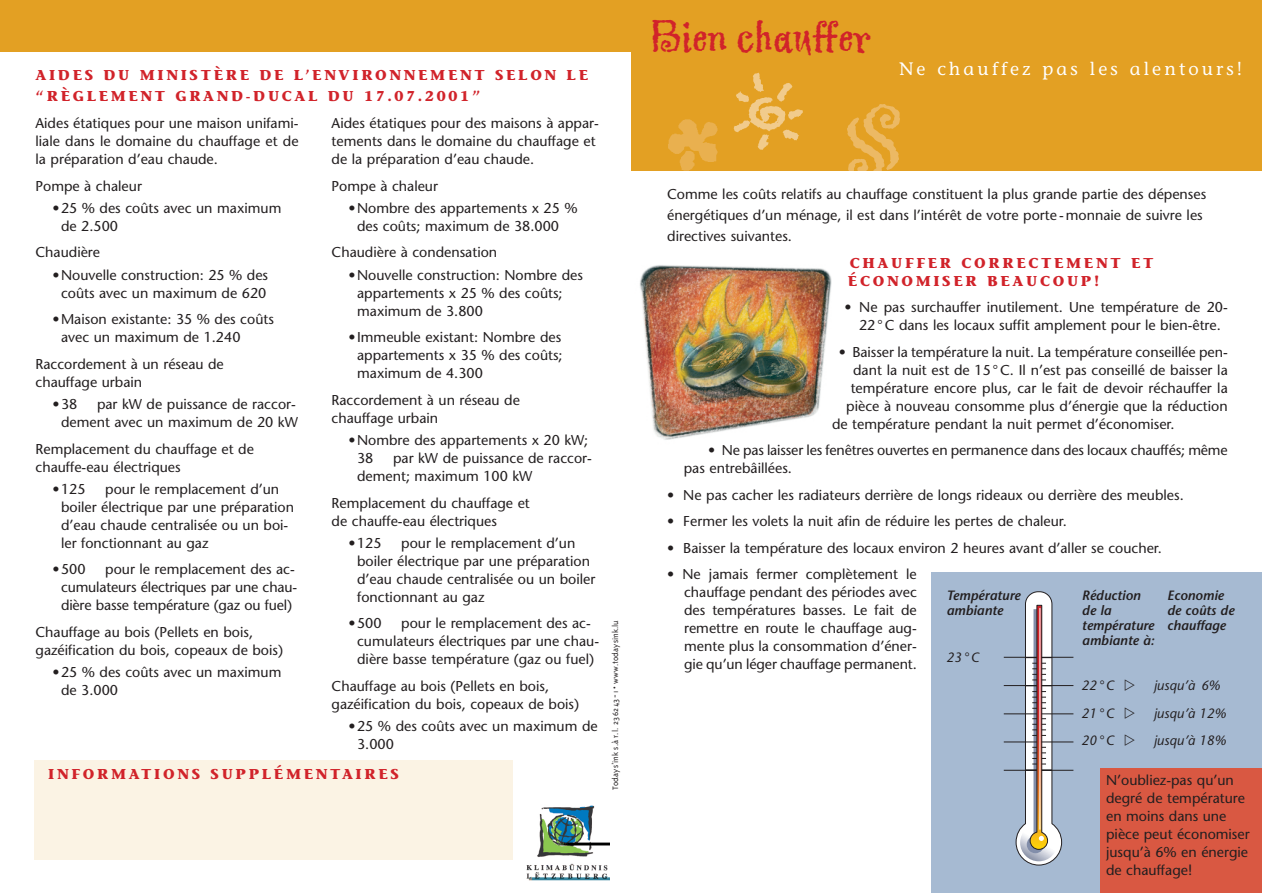
<style>
.page{position:relative;width:1262px;height:893px;background:#fff}
.page>*{position:absolute;margin:0;border:0;box-sizing:border-box;transform-origin:0 0}
.t1{font:48px "Greymantle MVB";color:#d1232a}
.t2{font:18px "Stone Informal";letter-spacing:.17em;color:#fff}
.t3{font:14.25px/18px "Stone Sans";color:#231f20}
.t4{font:700 14.25px/18px "Stone Informal";letter-spacing:.19em;color:#d1232a}
.t5{font:italic 600 13.5px/15px "Stone Sans";color:#231f20}
.t6{font:italic 13.5px "Stone Sans";color:#231f20}
.t7{font:300 9px "Triplex";color:#231f20}
</style>
<div class="page">
<div style="left:932px;top:572px;width:329px;height:320px;background:#a6bad2"></div>
<div style="left:631px;top:0;width:630px;height:170px;background:#e3a023"></div>
<div style="left:0;top:0;width:631px;height:51px;background:#e3a023"></div>
<hr style="left:1003px;top:713px;width:70px;height:1px;background:#231f20">
<hr style="left:1003px;top:685px;width:70px;height:1px;background:#231f20">
<hr style="left:1003px;top:657px;width:70px;height:1px;background:#231f20">
<hr style="left:1003px;top:741px;width:70px;height:1px;background:#231f20">
<hr style="left:1003px;top:769px;width:70px;height:1px;background:#231f20">
<svg style="left:1015px;top:591px;width:47px;height:274px"></svg>
<div style="left:1100px;top:768px;width:161px;height:124px;background:#d95842"></div>
<img style="left:640px;top:265px;width:192px;height:175px">
<img style="left:733px;top:72px;width:70px;height:78px">
<img style="left:847px;top:105px;width:52px;height:65px">
<img style="left:668px;top:119px;width:50px;height:51px">
<img style="left:526px;top:805px;width:83px;height:75px">
<div style="left:34px;top:759px;width:478px;height:100px;background:#fbf3e4"></div>
<p class="t4" style="left:36px;top:66px;width:554px;line-height:21px">AIDES DU MINISTÈRE DE L’ENVIRONNEMENT SELON LE “RÈGLEMENT GRAND-DUCAL DU 17.07.2001”</p>
<p class="t3" style="left:331px;top:116px;width:269px">Aides étatiques pour des maisons à appar&shy;tements dans le domaine du chauffage et de la préparation d’eau chaude.</p>
<p class="t3" style="left:331px;top:178px;width:108px">Pompe à chaleur</p>
<p class="t3" style="left:357px;top:200px;width:222px;text-indent:-9px">•Nombre des appartements x 25 % des coûts; maximum de 38.000</p>
<p class="t3" style="left:331px;top:245px;width:167px">Chaudière à condensation</p>
<p class="t3" style="left:357px;top:267px;width:227px;text-indent:-9px">•Nouvelle construction: Nombre des appartements x 25 % des coûts; maximum de 3.800</p>
<p class="t3" style="left:357px;top:330px;width:207px;text-align:justify;text-indent:-9px">•Immeuble existant: Nombre des appartements x 35 % des coûts; maximum de 4.300</p>
<p class="t3" style="left:331px;top:392px;width:190px">Raccordement à un réseau de chauffage urbain</p>
<p class="t3" style="left:357px;top:432px;width:233px;text-indent:-9px">•Nombre des appartements x 20 kW;<br>38</p>
<p class="t3" style="left:36px;top:116px;width:264px;text-align:justify">Aides étatiques pour une maison unifami&shy;liale dans le domaine du chauffage et de la préparation d’eau chaude.</p>
<p class="t3" style="left:36px;top:178px;width:108px">Pompe à chaleur</p>
<p class="t3" style="left:61px;top:200px;width:222px;text-indent:-9px">•25 % des coûts avec un maximum de 2.500</p>
<p class="t3" style="left:36px;top:245px;width:66px">Chaudière</p>
<p class="t3" style="left:53px;top:267px;width:217px;text-align:center">•Nouvelle construction: 25 % des coûts avec un maximum de 620</p>
<p class="t3" style="left:61px;top:312px;width:214px;text-indent:-9px">•Maison existante: 35 % des coûts avec un maximum de 1.240</p>
<p class="t3" style="left:36px;top:356px;width:190px">Raccordement à un réseau de chauffage urbain</p>
<p class="t3" style="left:53px;top:396px;width:26px">•38</p>
<p class="t3" style="left:61px;top:396px;width:238px;text-align:right">par kW de puissance de raccor&shy;dement avec un maximum de 20 kW</p>
<p class="t3" style="left:36px;top:441px;width:220px">Remplacement du chauffage et de chauffe-eau électriques</p>
<p class="t3" style="left:53px;top:481px;width:35px">•125</p>
<p class="t3" style="left:357px;top:450px;width:236px;text-indent:36px">par kW de puissance de raccor&shy;dement; maximum 100 kW</p>
<p class="t3" style="left:331px;top:495px;width:200px">Remplacement du chauffage et de chauffe-eau électriques</p>
<p class="t3" style="left:348px;top:535px;width:35px">•125</p>
<p class="t3" style="left:61px;top:481px;width:234px;text-indent:44px">pour le remplacement d’un boiler électrique par une préparation d’eau chaude centralisée ou un boi&shy;ler fonctionnant au gaz</p>
<p class="t3" style="left:53px;top:562px;width:35px">•500</p>
<p class="t3" style="left:357px;top:535px;width:240px;text-indent:44px">pour le remplacement d’un boiler électrique par une préparation d’eau chaude centralisée ou un boiler fonctionnant au gaz</p>
<p class="t3" style="left:348px;top:616px;width:35px">•500</p>
<p class="t3" style="left:61px;top:562px;width:238px;text-indent:44px">pour le remplacement des ac&shy;cumulateurs électriques par une chau&shy;dière basse température (gaz ou fuel)</p>
<p class="t3" style="left:36px;top:624px;width:249px">Chauffage au bois (Pellets en bois, gazéification du bois, copeaux de bois)</p>
<p class="t3" style="left:61px;top:664px;width:222px;text-indent:-9px">•25 % des coûts avec un maximum de 3.000</p>
<p class="t3" style="left:357px;top:616px;width:243px;text-indent:44px">pour le remplacement des ac&shy;cumulateurs électriques par une chau&shy;dière basse température (gaz ou fuel)</p>
<p class="t3" style="left:331px;top:678px;width:249px">Chauffage au bois (Pellets en bois, gazéification du bois, copeaux de bois)</p>
<p class="t3" style="left:357px;top:718px;width:242px;text-indent:-9px">•25 % des coûts avec un maximum de<br>3.000</p>
<p class="t4" style="left:48px;top:766px;width:352px">INFORMATIONS SUPPLÉMENTAIRES</p>
<p class="t7" style="left:612px;top:789px;width:171px;rotate:-90deg">Todays’ink s.à r.l. 23 62 43 - 1 • www.todaysink.lu</p>
<h1 class="t1" style="left:649px;top:6px;width:222px">Bien chauffer</h1>
<p class="t2" style="left:899px;top:61px;width:344px">Ne chauffez pas les alentours!</p>
<p class="t3" style="left:667px;top:185px;width:540px;line-height:21px">Comme les coûts relatifs au chauffage constituent la plus grande partie des dépenses énergétiques d’un ménage, il est dans l’intérêt de votre porte- monnaie de suivre les directives suivantes.</p>
<p class="t4" style="left:848px;top:255px;width:307px">CHAUFFER CORRECTEMENT ET<br>ÉCONOMISER BEAUCOUP!</p>
<p class="t3" style="left:844px;top:300px;width:385px;text-align:center">• Ne pas surchauffer inutilement. Une température de 20-<br>22 °C dans les locaux suffit amplement pour le bien-être.</p>
<p class="t3" style="left:838px;top:344px;width:390px">• Baisser la température la nuit. La température conseillée pen-</p>
<p class="t3" style="left:853px;top:362px;width:376px">dant la nuit est de 15 °C. Il n’est pas conseillé de baisser la</p>
<p class="t3" style="left:850px;top:380px;width:378px">température encore plus, car le fait de devoir réchauffer la</p>
<p class="t3" style="left:846px;top:398px;width:383px">pièce à nouveau consomme plus d’énergie que la réduction</p>
<p class="t3" style="left:832px;top:416px;width:344px">de température pendant la nuit permet d’économiser.</p>
<p class="t3" style="left:684px;top:443px;width:545px;text-indent:24px">• Ne pas laisser les fenêtres ouvertes en permanence dans des locaux chauffés; même pas entrebâillées.</p>
<p class="t3" style="left:667px;top:487px;width:518px">• Ne pas cacher les radiateurs derrière de longs rideaux ou derrière des meubles.</p>
<p class="t3" style="left:667px;top:514px;width:401px">• Fermer les volets la nuit afin de réduire les pertes de chaleur.</p>
<p class="t3" style="left:667px;top:540px;width:496px">• Baisser la température des locaux environ 2 heures avant d’aller se coucher.</p>
<p class="t3" style="left:684px;top:567px;width:234px;text-align:justify;text-indent:-17px">• Ne jamais fermer complètement le chauffage pendant des périodes avec des températures basses. Le fait de remettre en route le chauffage aug&shy;mente plus la consommation d’éner&shy;gie qu’un léger chauffage permanent.</p>
<p class="t5" style="left:946px;top:589px;width:76px">Température ambiante</p>
<p class="t5" style="left:1082px;top:589px;width:74px">Réduction de la température ambiante à:</p>
<p class="t5" style="left:1167px;top:589px;width:69px">Economie de coûts de chauffage</p>
<p class="t6" style="left:946px;top:652px;width:34px">23°C</p>
<p class="t6" style="left:1081px;top:679px;width:34px">22°C</p>
<p class="t6" style="left:1153px;top:679px;width:68px">jusqu’à 6%</p>
<p class="t6" style="left:1081px;top:708px;width:34px">21°C</p>
<p class="t6" style="left:1153px;top:708px;width:74px">jusqu’à 12%</p>
<p class="t6" style="left:1081px;top:735px;width:34px">20°C</p>
<p class="t6" style="left:1153px;top:735px;width:74px">jusqu’à 18%</p>
<p class="t3" style="left:1106px;top:772px;width:145px">N’oubliez-pas qu’un degré de température en moins dans une pièce peut économiser jusqu’à 6% en énergie de chauffage!</p>
</div>
